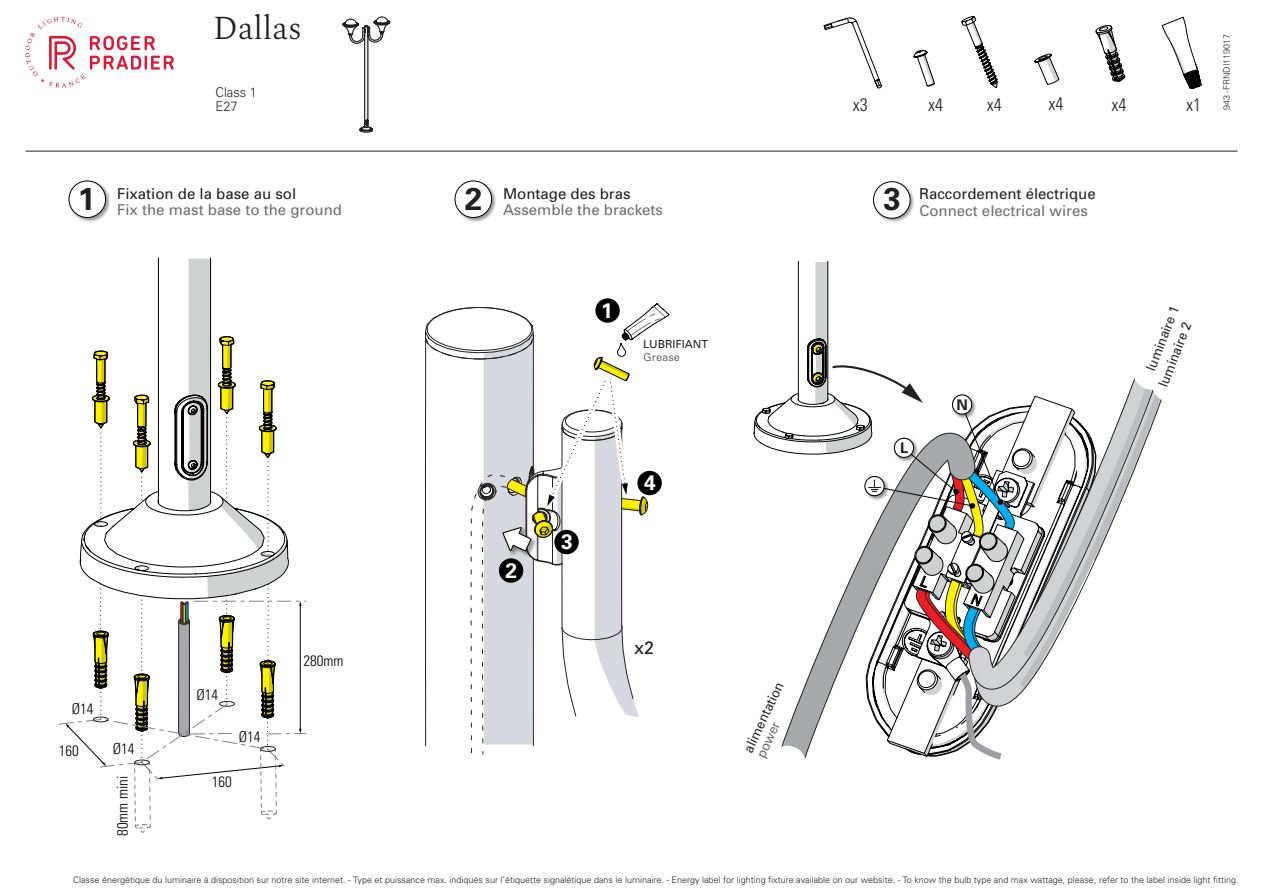
<style>
.page{position:relative;width:1263px;height:893px;background:#fff}
.page>*{position:absolute;margin:0;border:0;box-sizing:border-box;transform-origin:0 0}
.t1{font:300 33px "Spectral";color:#231f20}
.t2{font:700 31.5px "Univers LT Std";color:#231f20}
.t3{font:700 21px "Univers LT Std";color:#fff}
.t4{font:300 condensed 18px "Univers";color:#231f20}
.t5{font:18px "Univers";color:#231f20}
.t6{font:15px "Univers";color:#6c6d70}
.t7{font:15px "Univers";color:#231f20}
.t8{font:300 condensed 15px "Univers";color:#000001}
.t9{font:700 14.7px "Univers LT Std";color:#231f20}
.t10{font:13.5px/17.2px "Univers";color:#262324;scale:.95 1}
.t11{font:300 13.5px/13.5px "Univers";color:#262324;scale:.95 1}
.t12{font:13.5px "Univers";color:#6c6d70;scale:.96 1}
.t13{font:11.1px "Univers";color:#231f20}
.t14{font:11.1px "Univers";color:#6c6d70}
.t15{font:300 9px "Univers";color:#231f20}
.t16{font:300 9px "Univers";color:#262324}
</style>
<div class="page">
<hr style="left:26px;top:151px;width:1212px;height:1px;background:#231f20">
<svg style="left:1152px;top:390px;width:10px;height:36px"></svg>
<svg style="left:25px;top:17px;width:282px;height:816px"></svg>
<hr style="left:827px;top:261px;width:1px;height:133px;background:#000001">
<hr style="left:798px;top:261px;width:1px;height:133px;background:#000001">
<svg style="left:753px;top:262px;width:399px;height:498px"></svg>
<svg style="left:424px;top:298px;width:246px;height:457px"></svg>
<div style="left:499px;top:558px;width:24px;height:25px;background:#000001;border-radius:50%"></div>
<div style="left:554px;top:530px;width:25px;height:24px;background:#000001;border-radius:50%"></div>
<div style="left:637px;top:471px;width:25px;height:24px;background:#000001;border-radius:50%"></div>
<svg style="left:961px;top:16px;width:37px;height:72px"></svg>
<svg style="left:1095px;top:25px;width:31px;height:57px"></svg>
<svg style="left:1161px;top:16px;width:41px;height:73px"></svg>
<svg style="left:823px;top:17px;width:59px;height:72px"></svg>
<svg style="left:1034px;top:53px;width:26px;height:32px"></svg>
<svg style="left:913px;top:49px;width:22px;height:38px"></svg>
<img style="left:67px;top:179px;width:45px;height:45px">
<div style="left:69px;top:181px;width:37px;height:37px;background:#fff;border-radius:50%"></div>
<div style="left:69px;top:181px;width:37px;height:37px;border:1px solid #000001;border-radius:50%"></div>
<img style="left:873px;top:181px;width:41px;height:41px">
<div style="left:873px;top:182px;width:37px;height:36px;background:#fff;border-radius:50%"></div>
<div style="left:873px;top:181px;width:37px;height:37px;border:1px solid #000001;border-radius:50%"></div>
<img style="left:454px;top:180px;width:42px;height:42px">
<div style="left:455px;top:181px;width:37px;height:37px;background:#fff;border-radius:50%"></div>
<div style="left:455px;top:181px;width:37px;height:37px;border:1px solid #000001;border-radius:50%"></div>
<div style="left:768px;top:746px;width:38px;height:38px;background:#fff;border-radius:50%"></div>
<div style="left:1133px;top:352px;width:38px;height:38px;background:#fff;border-radius:50%"></div>
<div style="left:1152px;top:364px;width:38px;height:38px;background:#fff;border-radius:50%"></div>
<svg style="left:342px;top:16px;width:48px;height:117px"></svg>
<h1 class="t1" style="left:213px;top:4px;width:90px">Dallas</h1>
<h3 class="t11" style="left:216px;top:85px;width:45px">Class 1<br>E27</h3>
<h2 class="t2" style="left:78px;top:180px;width:19px">1</h2>
<h3 class="t7" style="left:117px;top:185px;width:181px">Fixation de la base au sol</h3>
<h3 class="t6" style="left:117px;top:201px;width:227px">Fix the mast base to the ground</h3>
<h3 class="t8" style="left:72px;top:700px;width:23px">Ø14</h3>
<h3 class="t8" style="left:59px;top:742px;width:22px">160</h3>
<h3 class="t8" style="left:113px;top:740px;width:23px">Ø14</h3>
<h3 class="t8" style="left:114px;top:836px;width:62px;rotate:-90deg">80mm mini</h3>
<h3 class="t8" style="left:197px;top:685px;width:23px">Ø14</h3>
<h3 class="t8" style="left:239px;top:727px;width:23px">Ø14</h3>
<h3 class="t8" style="left:212px;top:773px;width:22px">160</h3>
<h3 class="t8" style="left:303px;top:651px;width:42px">280mm</h3>
<h2 class="t2" style="left:465px;top:180px;width:19px">2</h2>
<h3 class="t7" style="left:503px;top:185px;width:129px">Montage des bras</h3>
<h3 class="t6" style="left:503px;top:201px;width:162px">Assemble the brackets</h3>
<h3 class="t3" style="left:601px;top:298px;width:13px">1</h3>
<p class="t13" style="left:643px;top:337px;width:67px">LUBRIFIANT</p>
<p class="t14" style="left:643px;top:350px;width:38px">Grease</p>
<h3 class="t3" style="left:506px;top:558px;width:13px">2</h3>
<h3 class="t3" style="left:561px;top:529px;width:13px">3</h3>
<h3 class="t3" style="left:644px;top:470px;width:13px">4</h3>
<h3 class="t5" style="left:634px;top:637px;width:22px">x2</h3>
<h3 class="t10" style="left:740px;top:748px;width:82px;rotate:-65deg">alimentation</h3>
<h3 class="t12" style="left:753px;top:754px;width:42px;rotate:-65deg">power</h3>
<h3 class="t4" style="left:853px;top:93px;width:16px">x3</h3>
<h3 class="t4" style="left:928px;top:93px;width:16px">x4</h3>
<h3 class="t4" style="left:987px;top:93px;width:16px">x4</h3>
<h3 class="t4" style="left:1048px;top:93px;width:16px">x4</h3>
<h3 class="t4" style="left:1111px;top:93px;width:16px">x4</h3>
<h3 class="t4" style="left:1186px;top:93px;width:16px">x1</h3>
<p class="t16" style="left:1221px;top:110px;width:78px;rotate:-90deg">943 -FRNDI119017</p>
<h2 class="t2" style="left:883px;top:181px;width:19px">3</h2>
<h3 class="t7" style="left:919px;top:185px;width:178px">Raccordement électrique</h3>
<h3 class="t6" style="left:919px;top:202px;width:170px">Connect electrical wires</h3>
<h3 class="t9" style="left:900px;top:439px;width:10px">L</h3>
<h3 class="t9" style="left:956px;top:396px;width:13px">N</h3>
<h3 class="t10" style="left:1138px;top:377px;width:85px;text-indent:11px;rotate:-69deg">luminaire 1 luminaire 2</h3>
<p class="t15" style="left:73px;top:874px;width:1167px">Classe énergétique du luminaire à disposition sur notre site internet. - Type et puissance max. indiqués sur l’étiquette signalétique dans le luminaire. - Energy label for lighting fixture available on our website. - To know the bulb type and max wattage, please, refer to the label inside light fitting.</p>
</div>
